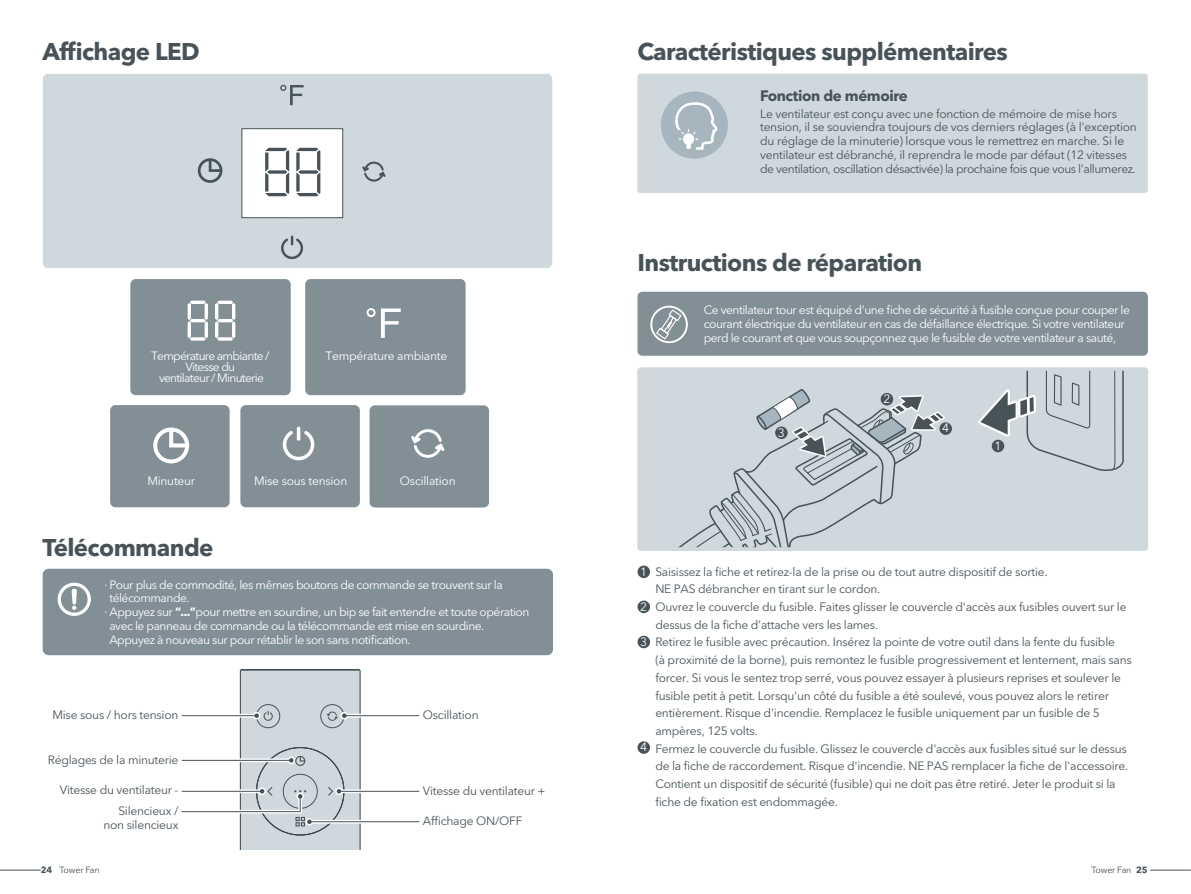
<style>
.page{position:relative;width:1191px;height:894px;background:#fff}
.page>*{position:absolute;margin:0;border:0;box-sizing:border-box;transform-origin:0 0}
.t1{font:700 24px "Avenir Next LT Pro";letter-spacing:-.025em;color:#475359}
.t2{font:700 15px "Avenir Next LT Pro";letter-spacing:-.025em;color:#475359}
.t3{font:12px/17.7px "Avenir Next LT Pro";letter-spacing:-.02em;color:#475359}
.t4{font:12px/13.8px "Avenir Next LT Pro";letter-spacing:-.04em;color:#fff}
.t5{font:12px "Avenir Next LT Pro";letter-spacing:-.02em;color:#fff}
.t6{font:12px/10.8px "Avenir Next LT Pro";letter-spacing:-.06em;color:#fff;text-align:center}
.t7{font:9px "Avenir Next LT Pro";letter-spacing:-.025em;color:#475359}
.s1{font-weight:700}
</style>
<div class="page">
<div style="left:305px;top:279px;width:160px;height:116px;background:#828f96;border-radius:5px"></div>
<div style="left:240px;top:669px;width:120px;height:179px;background:#cfd8dd"></div>
<hr style="left:242px;top:669px;width:117px;height:1px;background:#475359">
<svg style="left:358px;top:669px;width:3px;height:179px"></svg>
<div style="left:337px;top:789px;width:84px;height:3px;background:#231f20;border:3px solid #fff"></div>
<svg style="left:346px;top:819px;width:74px;height:4px"></svg>
<div style="left:340px;top:711px;width:8px;height:8px;border:3px solid #fff;border-radius:50%"></div>
<svg style="left:346px;top:713px;width:74px;height:4px"></svg>
<div style="left:43px;top:74px;width:509px;height:194px;background:#cfd8dd;border-radius:5px"></div>
<div style="left:130px;top:279px;width:161px;height:116px;background:#828f96;border-radius:5px"></div>
<div style="left:110px;top:405px;width:120px;height:102px;background:#828f96;border-radius:5px"></div>
<div style="left:240px;top:405px;width:120px;height:102px;background:#828f96;border-radius:5px"></div>
<div style="left:369px;top:405px;width:120px;height:102px;background:#828f96;border-radius:5px"></div>
<div style="left:43px;top:568px;width:510px;height:87px;background:#828f96;border-radius:6px"></div>
<svg style="left:58px;top:582px;width:33px;height:33px"></svg>
<hr style="left:344px;top:715px;width:75px;height:1px;background:#475359">
<hr style="left:339px;top:790px;width:80px;height:1px;background:#475359">
<hr style="left:309px;top:821px;width:110px;height:1px;background:#475359">
<svg style="left:181px;top:669px;width:165px;height:179px"></svg>
<svg style="left:153px;top:427px;width:36px;height:36px"></svg>
<svg style="left:188px;top:300px;width:20px;height:40px"></svg>
<svg style="left:215px;top:300px;width:20px;height:40px"></svg>
<div style="left:637px;top:74px;width:510px;height:119px;background:#cfd8dd;border-radius:3px"></div>
<div style="left:661px;top:91px;width:67px;height:68px;background:#a7b6be;border-radius:50%"></div>
<svg style="left:675px;top:102px;width:43px;height:48px"></svg>
<svg style="left:411px;top:429px;width:33px;height:28px"></svg>
<hr style="left:297px;top:426px;width:3px;height:14px;background:#fff;border-radius:2px">
<svg style="left:283px;top:430px;width:31px;height:30px"></svg>
<hr style="left:0;top:869px;width:41px;height:1px;background:#475359">
<hr style="left:1150px;top:869px;width:41px;height:1px;background:#475359">
<svg style="left:366px;top:308px;width:9px;height:9px"></svg>
<svg style="left:381px;top:308px;width:20px;height:30px"></svg>
<svg style="left:242px;top:128px;width:101px;height:90px;background:#e7e8e9"></svg>
<svg style="left:198px;top:158px;width:24px;height:25px"></svg>
<svg style="left:362px;top:161px;width:24px;height:20px"></svg>
<svg style="left:281px;top:235px;width:22px;height:24px"></svg>
<svg style="left:280px;top:85px;width:24px;height:20px"></svg>
<div style="left:637px;top:291px;width:511px;height:64px;background:#828f96;border-radius:5px"></div>
<svg style="left:650px;top:305px;width:38px;height:38px"></svg>
<div style="left:637px;top:367px;width:511px;height:183px;background:#cfd8dd;border-radius:4px"></div>
<div style="left:637px;top:565px;width:13px;height:12px;background:#475359;border-radius:50%"></div>
<div style="left:637px;top:600px;width:13px;height:12px;background:#475359;border-radius:50%"></div>
<div style="left:637px;top:635px;width:13px;height:13px;background:#475359;border-radius:50%"></div>
<div style="left:939px;top:422px;width:13px;height:12px;background:#475359;border-radius:50%"></div>
<svg style="left:978px;top:370px;width:146px;height:101px"></svg>
<svg style="left:679px;top:389px;width:269px;height:158px"></svg>
<div style="left:637px;top:741px;width:13px;height:12px;background:#475359;border-radius:50%"></div>
<h1 class="t1" style="left:42px;top:37px;width:159px">Affichage LED</h1>
<p class="t6" style="left:151px;top:350px;width:120px">Température ambiante /</p>
<p class="t5" style="left:326px;top:349px;width:123px">Température ambiante</p>
<p class="t6" style="left:159px;top:361px;width:106px">Vitesse du<br>ventilateur / Minuterie</p>
<p class="t5" style="left:147px;top:473px;width:49px">Minuteur</p>
<p class="t5" style="left:254px;top:473px;width:95px">Mise sous tension</p>
<p class="t5" style="left:400px;top:473px;width:57px">Oscillation</p>
<h1 class="t1" style="left:43px;top:533px;width:172px">Télécommande</h1>
<p class="t4" style="left:104px;top:577px;width:400px">· Pour plus de commodité, les mêmes boutons de commande se trouvent sur la</p>
<p class="t4" style="left:109px;top:591px;width:82px">télécommande.</p>
<p class="t4" style="left:104px;top:604px;width:426px">· Appuyez sur <span class="s1">“...”</span>pour mettre en sourdine, un bip se fait entendre et toute opération</p>
<p class="t4" style="left:109px;top:618px;width:376px">avec le panneau de commande ou la télécommande est mise en sourdine.</p>
<p class="t4" style="left:109px;top:632px;width:303px">Appuyez à nouveau sur pour rétablir le son sans notification.</p>
<p class="t3" style="left:52px;top:705px;width:127px">Mise sous / hors tension</p>
<p class="t3" style="left:48px;top:750px;width:132px">Réglages de la minuterie</p>
<p class="t3" style="left:60px;top:779px;width:120px;line-height:20.2px;text-align:right">Vitesse du ventilateur -<br>Silencieux /</p>
<p class="t3" style="left:103px;top:815px;width:76px">non silencieux</p>
<p class="t3" style="left:423px;top:705px;width:57px">Oscillation</p>
<p class="t3" style="left:423px;top:781px;width:124px">Vitesse du ventilateur +</p>
<p class="t3" style="left:423px;top:811px;width:101px">Affichage ON/OFF</p>
<h1 class="t1" style="left:637px;top:37px;width:372px">Caractéristiques supplémentaires</h1>
<p class="t2" style="left:760px;top:87px;width:149px">Fonction de mémoire</p>
<p class="t3" style="left:760px;top:106px;width:378px;line-height:13.8px">Le ventilateur est conçu avec une fonction de mémoire de mise hors tension, il se souviendra toujours de vos derniers réglages (à l'exception du réglage de la minuterie) lorsque vous le remettrez en marche. Si le ventilateur est débranché, il reprendra le mode par défaut (12 vitesses de ventilation, oscillation désactivée) la prochaine fois que vous l'allumerez.</p>
<h1 class="t1" style="left:637px;top:248px;width:286px">Instructions de réparation</h1>
<p class="t4" style="left:703px;top:303px;width:428px">Ce ventilateur tour est équipé d'une fiche de sécurité à fusible conçue pour couper le courant électrique du ventilateur en cas de défaillance électrique. Si votre ventilateur perd le courant et que vous soupçonnez que le fusible de votre ventilateur a sauté,</p>
<p class="t4" style="left:883px;top:391px;width:8px">2</p>
<p class="t4" style="left:778px;top:425px;width:8px">3</p>
<p class="t4" style="left:942px;top:421px;width:8px">4</p>
<p class="t4" style="left:994px;top:438px;width:8px">1</p>
<p class="t4" style="left:640px;top:564px;width:8px">1</p>
<p class="t4" style="left:640px;top:599px;width:8px">2</p>
<p class="t4" style="left:640px;top:634px;width:8px">3</p>
<p class="t4" style="left:640px;top:739px;width:8px">4</p>
<p class="t3" style="left:655px;top:562px;width:478px">Saisissez la fiche et retirez-la de la prise ou de tout autre dispositif de sortie.<br>NE PAS débrancher en tirant sur le cordon.<br>Ouvrez le couvercle du fusible. Faites glisser le couvercle d'accès aux fusibles ouvert sur le dessus de la fiche d'attache vers les lames.<br>Retirez le fusible avec précaution. Insérez la pointe de votre outil dans la fente du fusible<br>(à proximité de la borne), puis remontez le fusible progressivement et lentement, mais sans forcer. Si vous le sentez trop serré, vous pouvez essayer à plusieurs reprises et soulever le fusible petit à petit. Lorsqu'un côté du fusible a été soulevé, vous pouvez alors le retirer entièrement. Risque d'incendie. Remplacez le fusible uniquement par un fusible de 5 ampères, 125 volts.<br>Fermez le couvercle du fusible. Glissez le couvercle d'accès aux fusibles situé sur le dessus de la fiche de raccordement. Risque d'incendie. NE PAS remplacer la fiche de l'accessoire.<br>Contient un dispositif de sécurité (fusible) qui ne doit pas être retiré. Jeter le produit si la fiche de fixation est endommagée.</p>
<p class="t7" style="left:41px;top:863px;width:60px"><span class="s1">24</span> Tower Fan</p>
<p class="t7" style="left:1091px;top:863px;width:57px">Tower Fan <span class="s1">25</span></p>
</div>
